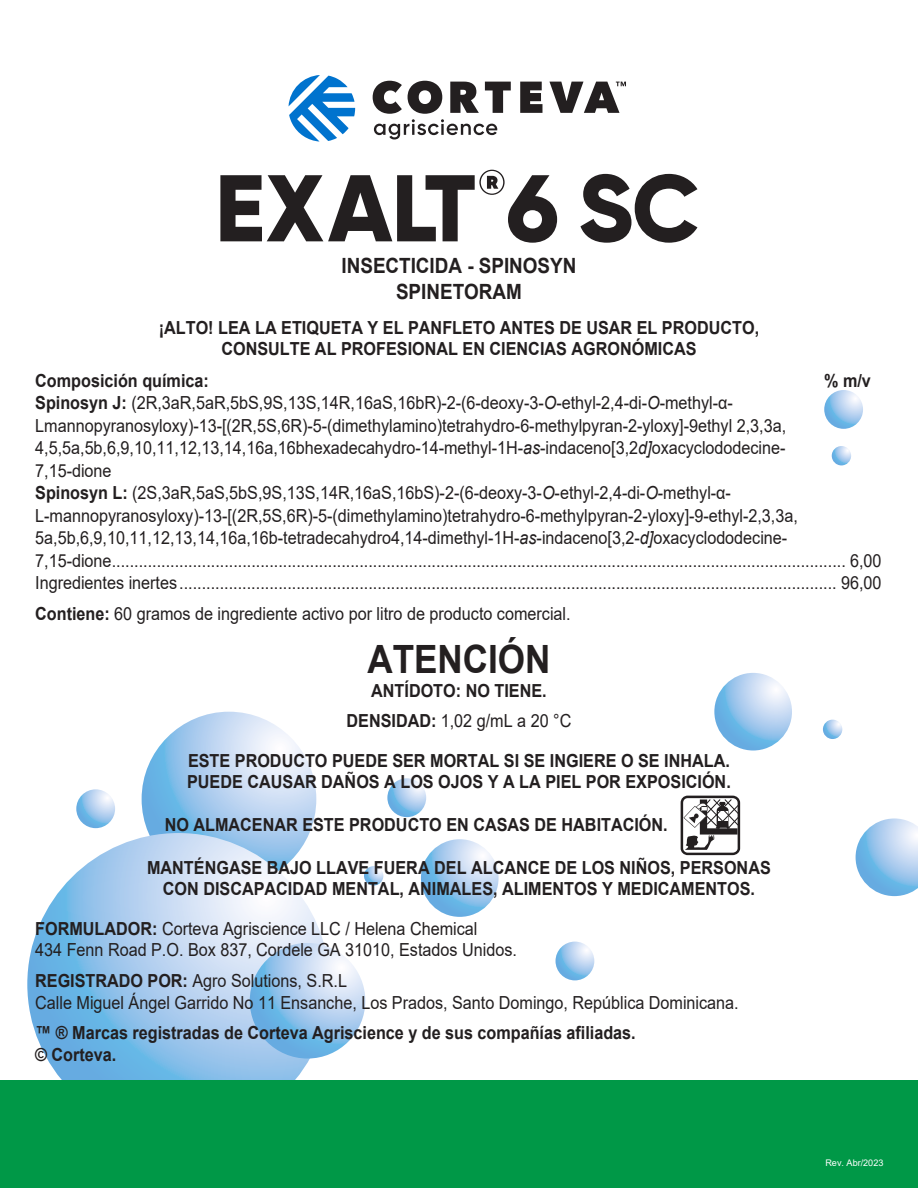
<style>
.page{position:relative;width:918px;height:1188px;background:#fff}
.page>*{position:absolute;margin:0;border:0;box-sizing:border-box;transform-origin:0 0}
.t1{font:700 39px "Arial";color:#231f20;scale:.9 1}
.t2{font:700 21px/25.5px "Arial";color:#231f20;text-align:center;scale:.9 1}
.t3{font:18px/22.5px "Arial";color:#231f20;scale:.9 1}
.t4{font:700 18px/21.6px "Arial";color:#231f20;text-align:center;scale:.9 1}
.t5{font:9.15px "Arial";color:#fff}
.s1{font-weight:700}
.s2{font-style:italic}
.s3{font-weight:400}
</style>
<div class="page">
<svg style="left:142px;top:712px;width:174px;height:174px;background:#aed0ef"></svg>
<svg style="left:27px;top:833px;width:303px;height:302px;background:#a6cded"></svg>
<svg style="left:250px;top:943px;width:115px;height:116px;background:#a2caed"></svg>
<svg style="left:421px;top:839px;width:78px;height:78px;background:#a3cbed"></svg>
<svg style="left:714px;top:673px;width:78px;height:78px;background:#a3cbed"></svg>
<svg style="left:856px;top:818px;width:62px;height:78px"></svg>
<svg style="left:387px;top:778px;width:39px;height:39px"></svg>
<svg style="left:556px;top:942px;width:38px;height:38px"></svg>
<svg style="left:76px;top:789px;width:39px;height:39px"></svg>
<svg style="left:824px;top:390px;width:39px;height:39px"></svg>
<svg style="left:832px;top:446px;width:19px;height:19px"></svg>
<svg style="left:823px;top:720px;width:19px;height:19px"></svg>
<svg style="left:364px;top:866px;width:19px;height:20px"></svg>
<div style="left:0;top:1081px;width:918px;height:107px;background:#009847"></div>
<svg style="left:681px;top:796px;width:59px;height:59px"></svg>
<svg style="left:220px;top:170px;width:337px;height:73px"></svg>
<svg style="left:580px;top:174px;width:117px;height:69px"></svg>
<svg style="left:289px;top:75px;width:66px;height:67px"></svg>
<svg style="left:520px;top:82px;width:22px;height:31px"></svg>
<svg style="left:549px;top:82px;width:77px;height:31px"></svg>
<svg style="left:373px;top:81px;width:138px;height:58px"></svg>
<p class="t2" style="left:342px;top:253px;width:262px">INSECTICIDA - SPINOSYN<br>SPINETORAM</p>
<p class="t4" style="left:159px;top:317px;width:669px">¡ALTO! LEA LA ETIQUETA Y EL PANFLETO ANTES DE USAR EL PRODUCTO,<br>CONSULTE AL PROFESIONAL EN CIENCIAS AGRONÓMICAS</p>
<p class="t4" style="left:35px;top:370px;width:195px">Composición química:</p>
<p class="t4" style="left:824px;top:370px;width:54px">% m/v</p>
<p class="t3" style="left:35px;top:392px;width:942px"><span class="s1">Spinosyn J:</span> (2R,3aR,5aR,5bS,9S,13S,14R,16aS,16bR)-2-(6-deoxy-3-<span class="s2">O</span>-ethyl-2,4-di-<span class="s2">O</span>-methyl-α-Lmannopyranosyloxy)-13-[(2R,5S,6R)-5-(dimethylamino)tetrahydro-6-methylpyran-2-yloxy]-9ethyl 2,3,3a, 4,5,5a,5b,6,9,10,11,12,13,14,16a,16bhexadecahydro-14-methyl-1H-<span class="s2">as</span>-indaceno[3,2<span class="s2">d]</span>oxacyclododecine-<br>7,15-dione<br><span class="s1">Spinosyn L:</span> (2S,3aR,5aS,5bS,9S,13S,14R,16aS,16bS)-2-(6-deoxy-3-<span class="s2">O</span>-ethyl-2,4-di-<span class="s2">O</span>-methyl-α-L-mannopyranosyloxy)-13-[(2R,5S,6R)-5-(dimethylamino)tetrahydro-6-methylpyran-2-yloxy]-9-ethyl-2,3,3a, 5a,5b,6,9,10,11,12,13,14,16a,16b-tetradecahydro4,14-dimethyl-1H-<span class="s2">as</span>-indaceno[3,2-<span class="s2">d]</span>oxacyclododecine-7,15-dione................................................................................................................................................................... 6,00<br>Ingredientes inertes.................................................................................................................................................. 96,00</p>
<p class="t3" style="left:35px;top:602px;width:596px"><span class="s1">Contiene:</span> 60 gramos de ingrediente activo por litro de producto comercial.</p>
<h1 class="t1" style="left:367px;top:631px;width:205px">ATENCIÓN</h1>
<p class="t4" style="left:347px;top:675px;width:251px;line-height:30.6px">ANTÍDOTO: NO TIENE.<br>DENSIDAD: <span class="s3">1,02 g/mL a 20 °C</span></p>
<p class="t4" style="left:187px;top:750px;width:606px;text-align:left">ESTE PRODUCTO PUEDE SER MORTAL SI SE INGIERE O SE INHALA.<br>PUEDE CAUSAR DAÑOS A LOS OJOS Y A LA PIEL POR EXPOSICIÓN.</p>
<p class="t4" style="left:165px;top:814px;width:561px">NO ALMACENAR ESTE PRODUCTO EN CASAS DE HABITACIÓN.</p>
<p class="t4" style="left:147px;top:857px;width:695px">MANTÉNGASE BAJO LLAVE FUERA DEL ALCANCE DE LOS NIÑOS, PERSONAS<br>CON DISCAPACIDAD MENTAL, ANIMALES, ALIMENTOS Y MEDICAMENTOS.</p>
<p class="t3" style="left:35px;top:918px;width:537px;line-height:21.6px"><span class="s1">FORMULADOR:</span> Corteva Agriscience LLC / Helena Chemical<br>434 Fenn Road P.O. Box 837, Cordele GA 31010, Estados Unidos.</p>
<p class="t3" style="left:35px;top:970px;width:783px;line-height:21.6px"><span class="s1">REGISTRADO POR:</span> Agro Solutions, S.R.L<br>Calle Miguel Ángel Garrido No 11 Ensanche, Los Prados, Santo Domingo, República Dominicana.</p>
<p class="t4" style="left:35px;top:1022px;width:669px;text-align:left">™ ® Marcas registradas de Corteva Agriscience y de sus compañías afiliadas. © Corteva.</p>
<p class="t5" style="left:825px;top:1156px;width:60px">Rev. Abr/2023</p>
</div>
